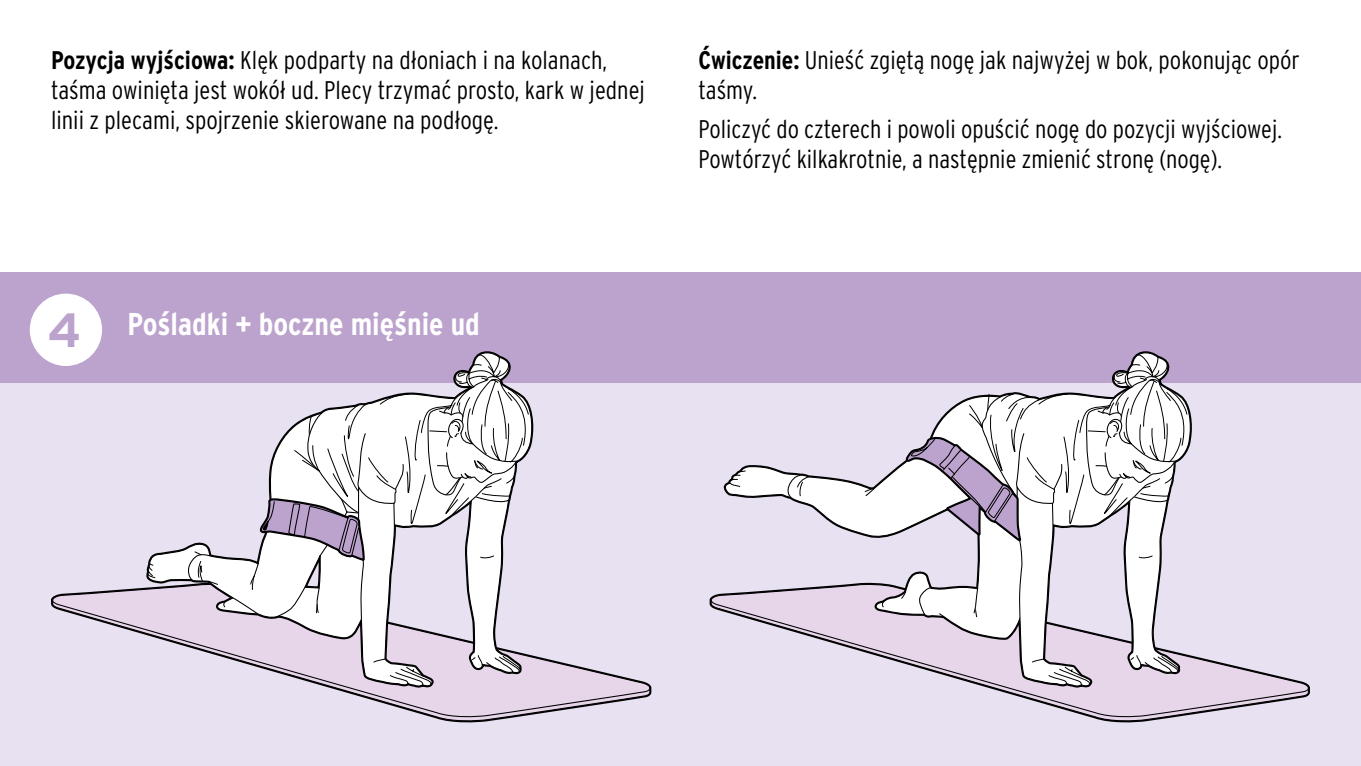
<style>
.page{position:relative;width:1361px;height:766px;background:#fff}
.page>*{position:absolute;margin:0;border:0;box-sizing:border-box;transform-origin:0 0}
.ID_M01_KREIS_SCHWARZ{font:700 48px "Interstate OT";color:#bca3ce}
.ID_ANREDE_GRUSS{font:700 condensed 31.5px "Interstate OT";color:#fff}
.ID_FLIESSTEXT{font:300 condensed 25.5px/30px "Interstate OT";color:#000}
.s1{font-weight:700}
</style>
<div class="page">
<div style="left:0;top:383px;width:1361px;height:382px;background:#e8e1f1"></div>
<div style="left:0;top:272px;width:1361px;height:111px;background:#bca3ce"></div>
<svg style="left:1090px;top:717px;width:85px;height:5px"></svg>
<svg style="left:709px;top:593px;width:601px;height:124px"></svg>
<svg style="left:724px;top:589px;width:140px;height:98px"></svg>
<svg style="left:787px;top:475px;width:77px;height:163px"></svg>
<svg style="left:724px;top:465px;width:85px;height:34px"></svg>
<svg style="left:864px;top:351px;width:328px;height:336px"></svg>
<div style="left:31px;top:294px;width:70px;height:71px;background:#fff;border-radius:50%"></div>
<div style="left:30px;top:293px;width:72px;height:73px;border:2px solid #fff;border-radius:50%"></div>
<svg style="left:432px;top:717px;width:84px;height:5px"></svg>
<svg style="left:51px;top:587px;width:600px;height:130px"></svg>
<svg style="left:147px;top:351px;width:386px;height:336px"></svg>
<p class="ID_FLIESSTEXT" style="left:51px;top:45px;width:595px"><span class="s1">Pozycja wyjściowa:</span> Klęk podparty na dłoniach i na kolanach, taśma owinięta jest wokół ud. Plecy trzymać prosto, kark w jednej linii z plecami, spojrzenie skierowane na podłogę.</p>
<p class="ID_FLIESSTEXT" style="left:698px;top:45px;width:603px"><span class="s1">Ćwiczenie:</span> Unieść zgiętą nogę jak najwyżej w bok, pokonując opór taśmy.</p>
<p class="ID_FLIESSTEXT" style="left:698px;top:114px;width:585px">Policzyć do czterech i powoli opuścić nogę do pozycji wyjściowej.<br>Powtórzyć kilkakrotnie, a następnie zmienić stronę (nogę).</p>
<p class="ID_M01_KREIS_SCHWARZ" style="left:48px;top:300px;width:35px">4</p>
<p class="ID_ANREDE_GRUSS" style="left:128px;top:304px;width:354px">Pośladki + boczne mięśnie ud</p>
</div>
